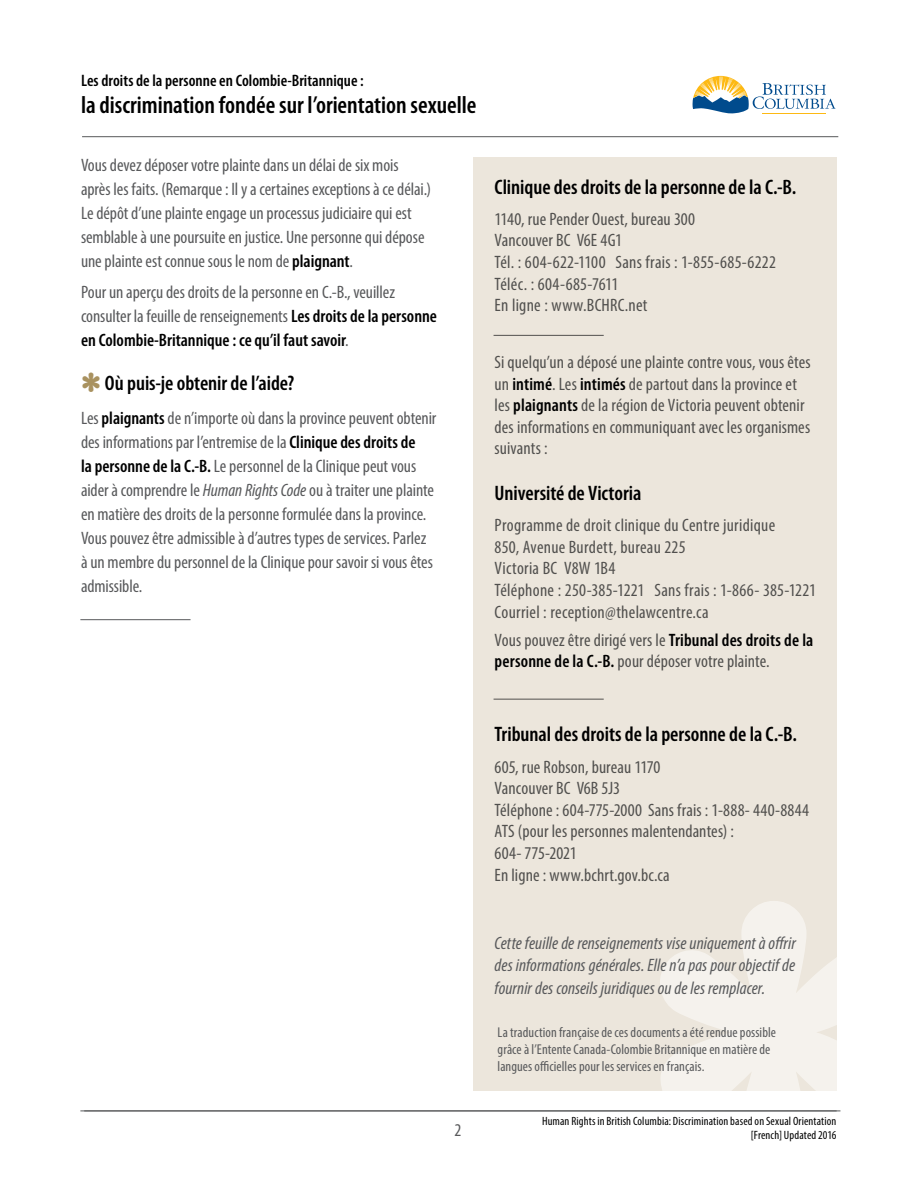
<style>
.page{position:relative;width:918px;height:1188px;background:#fff}
.page>*{position:absolute;margin:0;border:0;box-sizing:border-box;transform-origin:0 0}
.t1{font:600 condensed 24.45px "Myriad Pro";color:#000}
.t2{font:600 condensed 21px "Myriad Pro";color:#000}
.t3{font:condensed 18px/21.6px "Myriad Pro";color:#58595b}
.t4{font:italic condensed 18px/22.5px "Myriad Pro";letter-spacing:.005em;color:#58595b;text-align:justify}
.t5{font:600 condensed 16.65px "Myriad Pro";color:#000}
.t6{font:condensed 14.25px/17.1px "Myriad Pro";letter-spacing:.005em;color:#58595b}
.t7{font:condensed 12px/14.4px "Myriad Pro";letter-spacing:.01em;color:#000;text-align:right}
.s1{font-weight:600;color:#000}
.s2{font-style:italic}
</style>
<div class="page">
<hr style="left:82px;top:136px;width:756px;height:1px;background:#58595b">
<hr style="left:84px;top:1111px;width:756px;height:1px;background:#58595b">
<svg style="left:693px;top:76px;width:143px;height:38px"></svg>
<div style="left:473px;top:158px;width:364px;height:933px;background:#ece6dc"></div>
<svg style="left:660px;top:901px;width:177px;height:190px"></svg>
<hr style="left:494px;top:335px;width:110px;height:1px;background:#58595b">
<hr style="left:80px;top:619px;width:111px;height:1px;background:#58595b">
<hr style="left:494px;top:699px;width:110px;height:1px;background:#58595b">
<hr style="left:80px;top:1111px;width:757px;height:1px;background:#58595b">
<p class="t5" style="left:81px;top:72px;width:284px">Les droits de la personne en Colombie-Britannique :</p>
<h1 class="t1" style="left:81px;top:92px;width:397px">la discrimination fondée sur l’orientation sexuelle</h1>
<p class="t3" style="left:81px;top:153px;width:352px;line-height:24px">Vous devez déposer votre plainte dans un délai de six mois après les faits. (Remarque : Il y a certaines exceptions à ce délai.)<br>Le dépôt d’une plainte engage un processus judiciaire qui est semblable à une poursuite en justice. Une personne qui dépose une plainte est connue sous le nom de <span class="s1">plaignant</span>.</p>
<p class="t3" style="left:81px;top:280px;width:357px;line-height:24px">Pour un aperçu des droits de la personne en C.-B., veuillez consulter la feuille de renseignements <span class="s1">Les droits de la personne en Colombie-Britannique : ce qu’il faut savoir</span>.</p>
<p class="t2" style="left:105px;top:372px;width:191px">Où puis-je obtenir de l’aide?</p>
<p class="t3" style="left:81px;top:406px;width:357px;line-height:24px">Les <span class="s1">plaignants</span> de n’importe où dans la province peuvent obtenir des informations par l’entremise de la <span class="s1">Clinique des droits de<br>la personne de la C.-B.</span> Le personnel de la Clinique peut vous aider à comprendre le <span class="s2">Human Rights Code</span> ou à traiter une plainte en matière des droits de la personne formulée dans la province.<br>Vous pouvez être admissible à d’autres types de services. Parlez à un membre du personnel de la Clinique pour savoir si vous êtes admissible.</p>
<p class="t2" style="left:495px;top:175px;width:303px">Clinique des droits de la personne de la C.-B.</p>
<p class="t3" style="left:495px;top:208px;width:283px">1140, rue Pender Ouest, bureau 300<br>Vancouver BC V6E 4G1<br>Tél. : 604-622-1100 Sans frais : 1-855-685-6222<br>Téléc. : 604-685-7611<br>En ligne : www.BCHRC.net</p>
<p class="t3" style="left:495px;top:351px;width:318px">Si quelqu’un a déposé une plainte contre vous, vous êtes un <span class="s1">intimé</span>. Les <span class="s1">intimés</span> de partout dans la province et les <span class="s1">plaignants</span> de la région de Victoria peuvent obtenir des informations en communiquant avec les organismes suivants :</p>
<p class="t2" style="left:495px;top:481px;width:148px">Université de Victoria</p>
<p class="t3" style="left:495px;top:514px;width:323px">Programme de droit clinique du Centre juridique<br>850, Avenue Burdett, bureau 225<br>Victoria BC V8W 1B4<br>Téléphone : 250-385-1221 Sans frais : 1-866- 385-1221<br>Courriel : reception@thelawcentre.ca</p>
<p class="t3" style="left:495px;top:629px;width:320px">Vous pouvez être dirigé vers le <span class="s1">Tribunal des droits de la personne de la C.-B.</span> pour déposer votre plainte.</p>
<p class="t3" style="left:454px;top:1119px;width:8px">2</p>
<p class="t2" style="left:495px;top:723px;width:304px">Tribunal des droits de la personne de la C.-B.</p>
<p class="t3" style="left:495px;top:756px;width:316px">605, rue Robson, bureau 1170<br>Vancouver BC V6B 5J3<br>Téléphone : 604-775-2000 Sans frais : 1-888- 440-8844<br>ATS (pour les personnes malentendantes) :<br>604- 775-2021<br>En ligne : www.bchrt.gov.bc.ca</p>
<p class="t4" style="left:495px;top:931px;width:303px">Cette feuille de renseignements vise uniquement à offrir des informations générales. Elle n’a pas pour objectif de fournir des conseils juridiques ou de les remplacer.</p>
<p class="t6" style="left:498px;top:1023px;width:280px">La traduction française de ces documents a été rendue possible grâce à l’Entente Canada-Colombie Britannique en matière de langues officielles pour les services en français.</p>
<p class="t7" style="left:542px;top:1113px;width:296px">Human Rights in British Columbia: Discrimination based on Sexual Orientation [French] Updated 2016</p>
</div>
